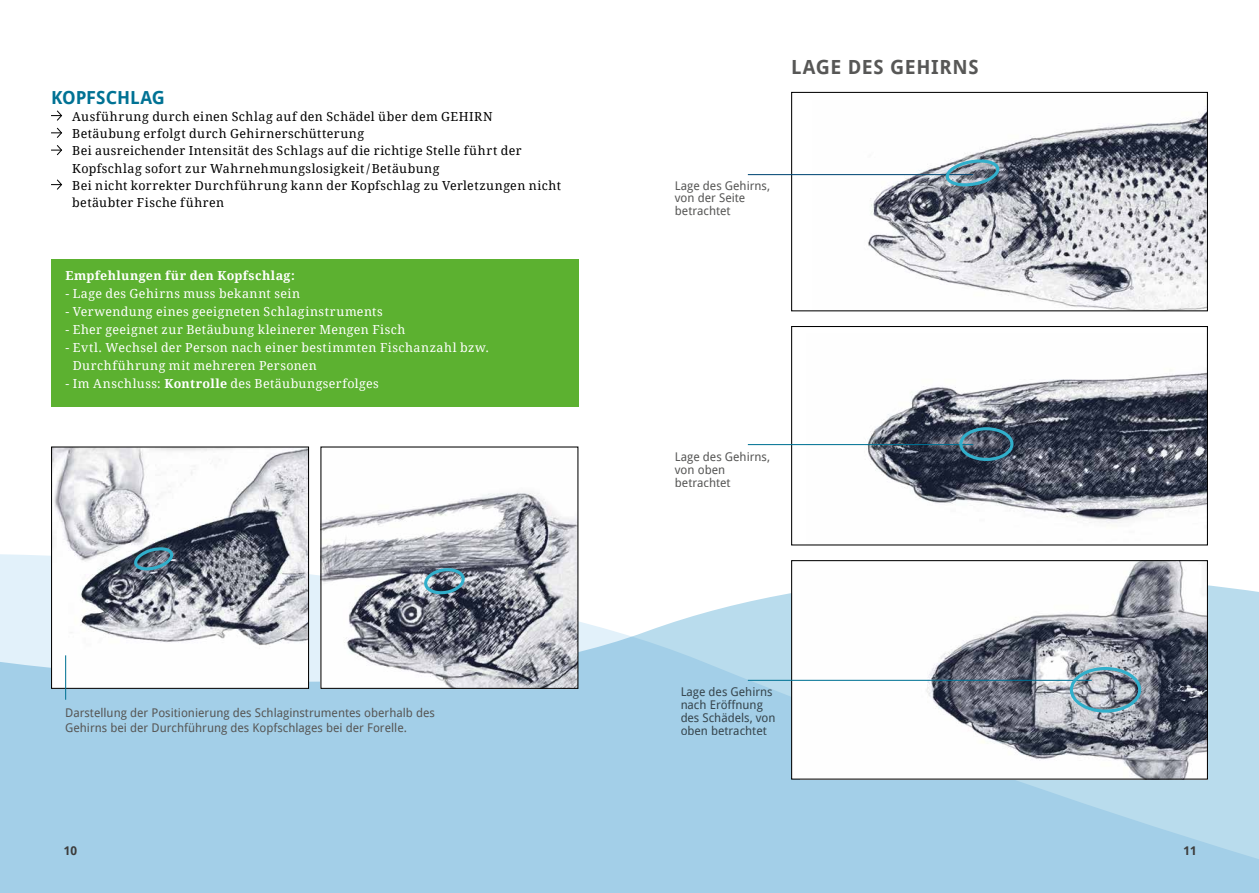
<style>
.page{position:relative;width:1259px;height:893px;background:#fff}
.page>*{position:absolute;margin:0;border:0;box-sizing:border-box;transform-origin:0 0}
.t1{font:700 19.5px "Droid Sans";letter-spacing:.035em;color:#575756}
.t2{font:700 18px "Droid Sans";letter-spacing:-.005em;color:#007294}
.t3{font:12.45px/17.2px "Droid Serif";letter-spacing:.035em;color:#000}
.t4{font:12.45px/18px "Droid Serif";letter-spacing:.035em;color:#fff}
.t5{font:700 12.45px "Droid Serif";letter-spacing:.025em;color:#fff}
.t6{font:12px/12.8px "Droid Sans";color:#575756}
.t7{font:700 12px "Droid Sans";color:#3c3c3b}
.s1{font-weight:700}
</style>
<div class="page">
<svg style="left:0;top:573px;width:1259px;height:320px;background:#aad2e9"></svg>
<svg style="left:51px;top:110px;width:11px;height:46px"></svg>
<svg style="left:51px;top:179px;width:11px;height:11px"></svg>
<div style="left:51px;top:259px;width:527px;height:147px;background:#5cb130"></div>
<img style="left:53px;top:448px;width:254px;height:239px">
<div style="left:51px;top:446px;width:258px;height:243px;border:1px solid #000"></div>
<img style="left:322px;top:492px;width:254px;height:195px">
<hr style="left:65px;top:655px;width:1px;height:45px;background:#007294">
<svg style="left:134px;top:545px;width:39px;height:28px"></svg>
<svg style="left:424px;top:568px;width:40px;height:28px"></svg>
<img style="left:812px;top:109px;width:394px;height:200px">
<div style="left:791px;top:92px;width:417px;height:219px;border:1px solid #000"></div>
<img style="left:806px;top:372px;width:400px;height:151px">
<div style="left:791px;top:326px;width:417px;height:219px;border:1px solid #000"></div>
<img style="left:800px;top:562px;width:406px;height:216px">
<div style="left:791px;top:560px;width:417px;height:220px;border:1px solid #000"></div>
<hr style="left:748px;top:174px;width:225px;height:1px;background:#004774">
<hr style="left:748px;top:444px;width:225px;height:1px;background:#007294">
<hr style="left:748px;top:680px;width:343px;height:1px;background:#007294">
<svg style="left:946px;top:159px;width:53px;height:29px;background:#7193a2"></svg>
<div style="left:959px;top:427px;width:54px;height:34px;border:3px solid #31afcb;border-radius:50%"></div>
<div style="left:1070px;top:667px;width:71px;height:46px;border:3px solid #31afcb;border-radius:50%"></div>
<h2 class="t2" style="left:51px;top:84px;width:115px">KOPFSCHLAG</h2>
<p class="t3" style="left:72px;top:107px;width:490px">Ausführung durch einen Schlag auf den Schädel über dem GEHIRN Betäubung erfolgt durch Gehirnerschütterung<br>Bei ausreichender Intensität des Schlags auf die richtige Stelle führt der Kopfschlag sofort zur Wahrnehmungslosigkeit/Betäubung<br>Bei nicht korrekter Durchführung kann der Kopfschlag zu Verletzungen nicht betäubter Fische führen</p>
<p class="t5" style="left:65px;top:266px;width:231px">Empfehlungen für den Kopfschlag:</p>
<p class="t4" style="left:65px;top:284px;width:236px">- Lage des Gehirns muss bekannt sein</p>
<p class="t4" style="left:65px;top:302px;width:319px">- Verwendung eines geeigneten Schlaginstruments</p>
<p class="t4" style="left:65px;top:320px;width:342px">- Eher geeignet zur Betäubung kleinerer Mengen Fisch</p>
<p class="t4" style="left:73px;top:338px;width:418px;text-indent:-7px">- Evtl. Wechsel der Person nach einer bestimmten Fischanzahl bzw.<br>Durchführung mit mehreren Personen</p>
<p class="t4" style="left:65px;top:374px;width:315px">- Im Anschluss: <span class="s1">Kontrolle</span> des Betäubungserfolges</p>
<p class="t6" style="left:65px;top:705px;width:371px;line-height:15px">Darstellung der Positionierung des Schlaginstrumentes oberhalb des<br>Gehirns bei der Durchführung des Kopfschlages bei der Forelle.</p>
<h1 class="t1" style="left:791px;top:53px;width:189px">LAGE DES GEHIRNS</h1>
<p class="t6" style="left:675px;top:179px;width:97px">Lage des Gehirns, von der Seite betrachtet</p>
<p class="t6" style="left:675px;top:450px;width:97px">Lage des Gehirns, von oben betrachtet</p>
<p class="t6" style="left:680px;top:685px;width:97px">Lage des Gehirns nach Eröffnung des Schädels, von oben betrachtet</p>
<p class="t7" style="left:64px;top:842px;width:15px">10</p>
<p class="t7" style="left:1183px;top:842px;width:15px">11</p>
</div>
